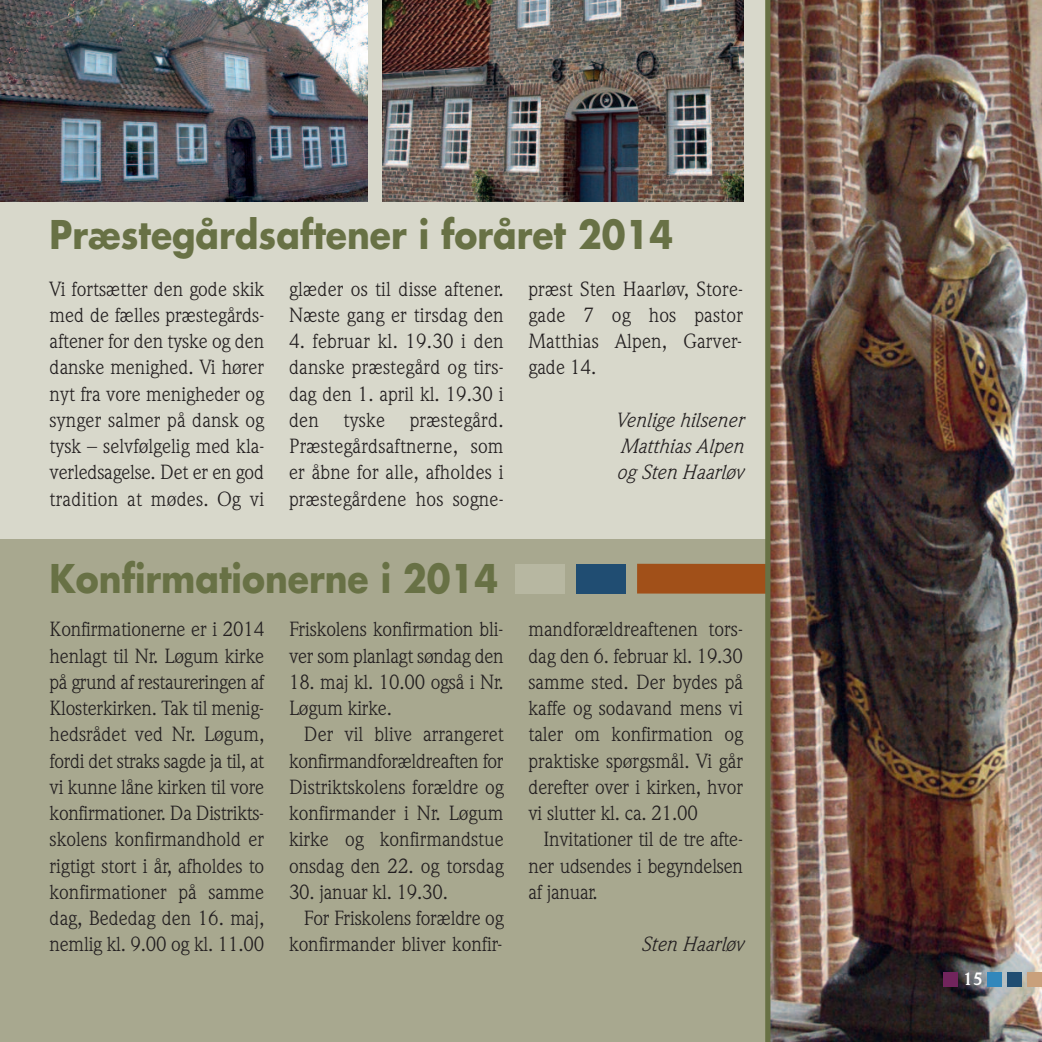
<style>
.page{position:relative;width:1042px;height:1042px;background:#d8d8cb}
.page>*{position:absolute;margin:0;border:0;box-sizing:border-box;transform-origin:0 0}
.t1{font:700 38.5px "Futura";color:#687145;scale:.9 1}
.t2{font:20.12px/26.2px "Weidemann";color:#231f20;text-align:justify}
.t3{font:italic 20.12px/26.2px "Weidemann";color:#231f20;text-align:justify}
.t4{font:700 17.5px "Weidemann";color:#fff}
</style>
<div class="page">
<div style="left:0;top:540px;width:1042px;height:502px;background:#a8a88f"></div>
<img style="left:0;top:0;width:367px;height:201px">
<img style="left:382px;top:0;width:361px;height:202px">
<img style="left:770px;top:0;width:272px;height:1042px">
<div style="left:943px;top:972px;width:14px;height:15px;background:#71245c"></div>
<div style="left:987px;top:972px;width:15px;height:15px;background:#3287bb"></div>
<div style="left:1007px;top:972px;width:15px;height:15px;background:#204d72"></div>
<div style="left:1027px;top:972px;width:15px;height:15px;background:#c9a07b"></div>
<div style="left:637px;top:564px;width:131px;height:30px;background:#a15019"></div>
<div style="left:515px;top:564px;width:50px;height:30px;background:#b7b7a1"></div>
<div style="left:576px;top:564px;width:49px;height:30px;background:#204d72"></div>
<div style="left:765px;top:0;width:5px;height:1042px;background:#687145"></div>
<h1 class="t1" style="left:50px;top:217px;width:694px">Præstegårdsaftener i foråret 2014</h1>
<p class="t2" style="left:50px;top:277px;width:216px">Vi fortsætter den gode skik med de fælles præstegårds&shy;aftener for den tyske og den danske menighed. Vi hører nyt fra vore menigheder og synger salmer på dansk og tysk – selvfølgelig med kla&shy;verledsagelse. Det er en god tradition at mødes. Og vi</p>
<p class="t2" style="left:289px;top:277px;width:216px">glæder os til disse aftener.<br>Næste gang er tirsdag den</p>
<p class="t2" style="left:289px;top:330px;width:216px">4. februar kl. 19.30 i den danske præstegård og tirs&shy;dag den 1. april kl. 19.30 i den tyske præstegård.<br>Præstegårdsaftnerne, som er åbne for alle, afholdes i præstegårdene hos sogne-</p>
<h1 class="t1" style="left:50px;top:561px;width:500px">Konfirmationerne i 2014</h1>
<p class="t2" style="left:50px;top:618px;width:216px">Konfirmationerne er i 2014 henlagt til Nr. Løgum kirke på grund af restaureringen af Klosterkirken. Tak til menig&shy;hedsrådet ved Nr. Løgum, fordi det straks sagde ja til, at vi kunne låne kirken til vore konfirmationer. Da Distrikts&shy;skolens konfirmandhold er rigtigt stort i år, afholdes to konfirmationer på samme dag, Bededag den 16. maj, nemlig kl. 9.00 og kl. 11.00</p>
<p class="t2" style="left:289px;top:618px;width:216px">Friskolens konfirmation bli&shy;ver som planlagt søndag den</p>
<p class="t2" style="left:289px;top:670px;width:216px">18. maj kl. 10.00 også i Nr.<br>Løgum kirke.</p>
<p class="t2" style="left:289px;top:723px;width:216px;text-indent:15px">Der vil blive arrangeret konfirmandforældreaften for Distriktskolens forældre og konfirmander i Nr. Løgum kirke og konfirmandstue onsdag den 22. og torsdag</p>
<p class="t2" style="left:289px;top:880px;width:160px">30. januar kl. 19.30.</p>
<p class="t2" style="left:304px;top:907px;width:201px">For Friskolens forældre og</p>
<p class="t2" style="left:289px;top:933px;width:215px">konfirmander bliver konfir-</p>
<p class="t2" style="left:528px;top:277px;width:216px">præst Sten Haarløv, Store&shy;gade 7 og hos pastor Matthias Alpen, Garver&shy;gade 14.</p>
<p class="t3" style="left:615px;top:409px;width:129px">Venlige hilsener Matthias Alpen og Sten Haarløv</p>
<p class="t2" style="left:528px;top:618px;width:216px">mandforældreaftenen tors&shy;dag den 6. februar kl. 19.30 samme sted. Der bydes på kaffe og sodavand mens vi taler om konfirmation og praktiske spørgsmål. Vi går derefter over i kirken, hvor vi slutter kl. ca. 21.00</p>
<p class="t2" style="left:528px;top:828px;width:216px;text-indent:15px">Invitationer til de tre afte&shy;ner udsendes i begyndelsen af januar.</p>
<p class="t3" style="left:641px;top:933px;width:104px">Sten Haarløv</p>
<p class="t4" style="left:963px;top:972px;width:21px">15</p>
</div>
